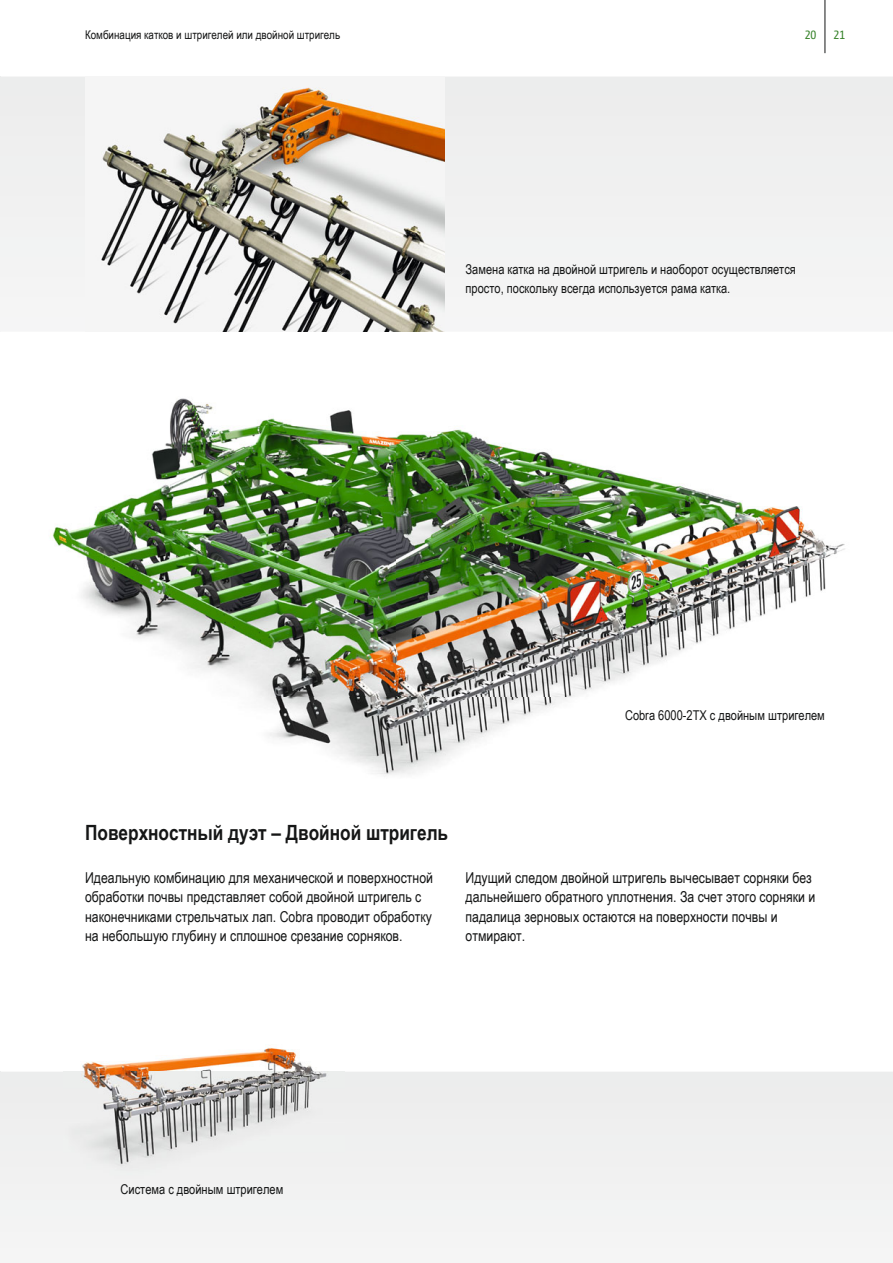
<style>
.page{position:relative;width:893px;height:1263px;background:#fff}
.page>*{position:absolute;margin:0;border:0;box-sizing:border-box;transform-origin:0 0}
.t1{font:700 21px "Arial Narrow";color:#151616}
.t2{font:15px/19.5px "Arial Narrow";color:#151616}
.t3{font:13.5px/19.5px "Arial Narrow";color:#151616}
.t4{font:12px "Arial Narrow";color:#151616}
.t5{font:12px "Camingo Dos Pro S Cd";color:#38832b}
</style>
<div class="page">
<div style="left:0;top:77px;width:893px;height:255px;background:#f1f1f1"></div>
<div style="left:0;top:1071px;width:893px;height:177px;background:#f1f1f1"></div>
<img style="left:85px;top:77px;width:359px;height:255px">
<img style="left:52px;top:398px;width:793px;height:377px">
<img style="left:64px;top:1047px;width:280px;height:133px">
<hr style="left:825px;top:0;width:1px;height:53px;background:#151616">
<p class="t4" style="left:85px;top:27px;width:257px">Комбинация катков и штригелей или двойной штригель</p>
<p class="t5" style="left:805px;top:28px;width:13px">20</p>
<p class="t5" style="left:833px;top:28px;width:13px">21</p>
<p class="t3" style="left:466px;top:259px;width:332px">Замена катка на двойной штригель и наоборот осуществляется просто, поскольку всегда используется рама катка.</p>
<h1 class="t1" style="left:85px;top:821px;width:365px">Поверхностный дуэт – Двойной штригель</h1>
<p class="t3" style="left:625px;top:705px;width:201px">Cobra 6000-2TX с двойным штригелем</p>
<p class="t2" style="left:85px;top:867px;width:349px">Идеальную комбинацию для механической и поверхностной обработки почвы представляет собой двойной штригель с наконечниками стрельчатых лап. Cobra проводит обработку на небольшую глубину и сплошное срезание сорняков.</p>
<p class="t2" style="left:466px;top:867px;width:351px">Идущий следом двойной штригель вычесывает сорняки без дальнейшего обратного уплотнения. За счет этого сорняки и падалица зерновых остаются на поверхности почвы и отмирают.</p>
<p class="t3" style="left:121px;top:1179px;width:164px">Система с двойным штригелем</p>
</div>
